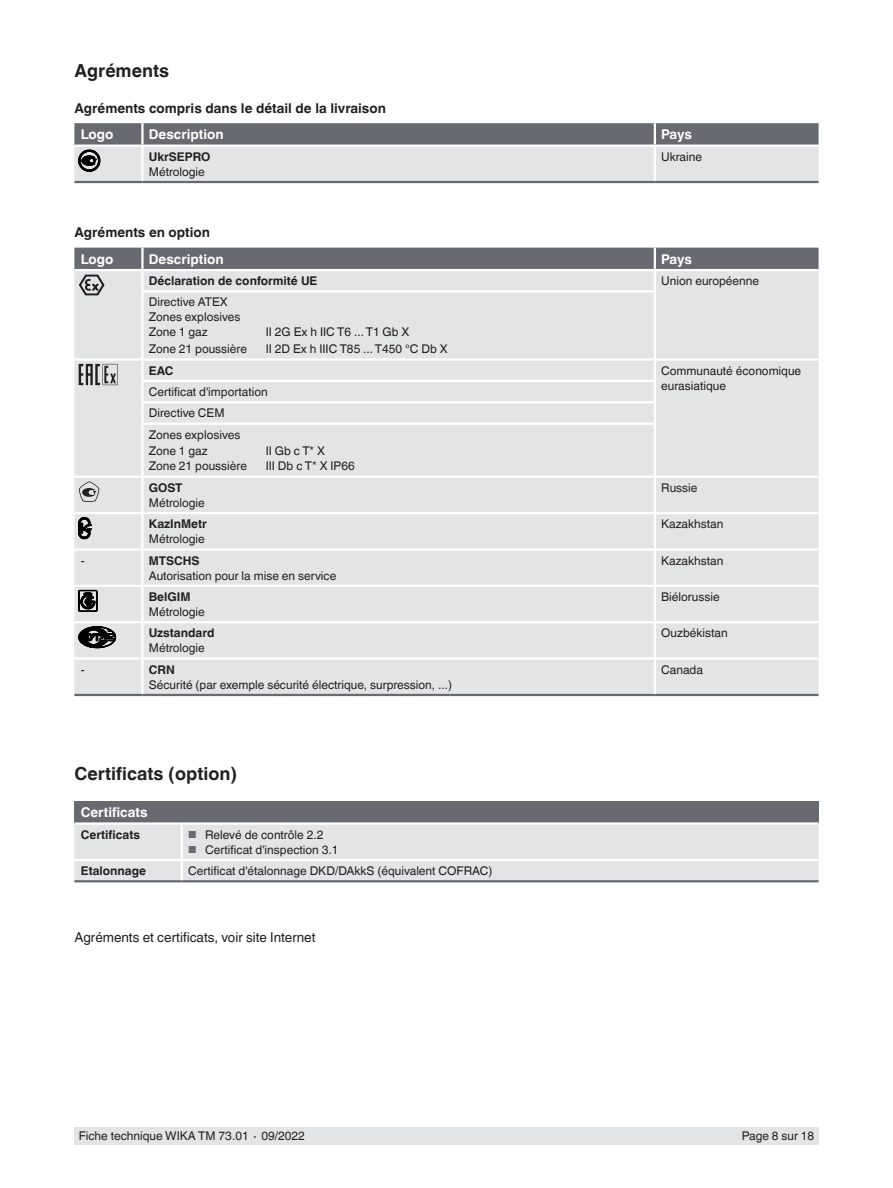
<style>
.page{position:relative;width:893px;height:1188px;background:#fff}
.page>*{position:absolute;margin:0;border:0;box-sizing:border-box;transform-origin:0 0}
.t1{font:700 18px "Helvetica World";color:#231f20}
.t2{font:700 13.5px "Helvetica World";color:#231f20}
.t3{font:700 13.5px "Helvetica World";color:#fff}
.t4{font:13.5px "Helvetica World";color:#231f20}
.t5{font:12px/14.9px "Helvetica World";color:#231f20}
.t6{font:700 12px "Helvetica World";color:#231f20}
.s1{font-size:10.2px;color:#676a71}
</style>
<div class="page">
<div style="left:74px;top:1128px;width:745px;height:17px;background:#e2e4e5"></div>
<hr style="left:74px;top:181px;width:68px;height:2px;background:#676a71">
<hr style="left:142px;top:181px;width:513px;height:2px;background:#676a71">
<hr style="left:655px;top:181px;width:164px;height:2px;background:#676a71">
<div style="left:74px;top:296px;width:745px;height:398px;background:#e2e4e5"></div>
<hr style="left:141px;top:380px;width:515px;height:2px;background:#fff">
<hr style="left:141px;top:401px;width:515px;height:2px;background:#fff">
<hr style="left:141px;top:423px;width:515px;height:2px;background:#fff">
<hr style="left:142px;top:476px;width:513px;height:2px;background:#fff">
<hr style="left:142px;top:512px;width:513px;height:2px;background:#fff">
<hr style="left:141px;top:514px;width:3px;height:34px;background:#fff">
<hr style="left:654px;top:514px;width:2px;height:34px;background:#fff">
<hr style="left:141px;top:587px;width:3px;height:34px;background:#fff">
<hr style="left:654px;top:587px;width:2px;height:34px;background:#fff">
<hr style="left:142px;top:358px;width:513px;height:3px;background:#fff">
<hr style="left:655px;top:358px;width:164px;height:3px;background:#fff">
<hr style="left:74px;top:585px;width:68px;height:2px;background:#fff">
<hr style="left:142px;top:585px;width:513px;height:2px;background:#fff">
<hr style="left:655px;top:585px;width:164px;height:2px;background:#fff">
<hr style="left:74px;top:621px;width:68px;height:2px;background:#fff">
<hr style="left:142px;top:621px;width:513px;height:2px;background:#fff">
<hr style="left:655px;top:621px;width:164px;height:2px;background:#fff">
<hr style="left:74px;top:548px;width:68px;height:3px;background:#fff">
<hr style="left:142px;top:548px;width:513px;height:3px;background:#fff">
<hr style="left:141px;top:551px;width:3px;height:34px;background:#fff">
<hr style="left:655px;top:548px;width:164px;height:3px;background:#fff">
<hr style="left:654px;top:551px;width:2px;height:34px;background:#fff">
<hr style="left:141px;top:623px;width:3px;height:34px;background:#fff">
<hr style="left:654px;top:623px;width:2px;height:34px;background:#fff">
<hr style="left:141px;top:293px;width:3px;height:65px;background:#fff">
<hr style="left:74px;top:358px;width:68px;height:3px;background:#fff">
<hr style="left:142px;top:657px;width:513px;height:3px;background:#fff">
<hr style="left:74px;top:657px;width:68px;height:3px;background:#fff">
<hr style="left:655px;top:657px;width:164px;height:3px;background:#fff">
<hr style="left:74px;top:512px;width:68px;height:2px;background:#fff">
<hr style="left:655px;top:512px;width:164px;height:2px;background:#fff">
<hr style="left:141px;top:361px;width:3px;height:19px;background:#fff">
<hr style="left:141px;top:382px;width:3px;height:19px;background:#fff">
<hr style="left:141px;top:403px;width:3px;height:20px;background:#fff">
<hr style="left:141px;top:425px;width:3px;height:51px;background:#fff">
<hr style="left:74px;top:476px;width:68px;height:2px;background:#fff">
<hr style="left:654px;top:293px;width:2px;height:65px;background:#fff">
<svg style="left:654px;top:361px;width:2px;height:40px"></svg>
<hr style="left:654px;top:403px;width:2px;height:20px;background:#fff">
<hr style="left:654px;top:425px;width:2px;height:51px;background:#fff">
<hr style="left:655px;top:476px;width:164px;height:2px;background:#fff">
<hr style="left:74px;top:694px;width:68px;height:2px;background:#676a71">
<hr style="left:142px;top:694px;width:513px;height:2px;background:#676a71">
<hr style="left:655px;top:694px;width:164px;height:2px;background:#676a71">
<hr style="left:654px;top:478px;width:2px;height:34px;background:#fff">
<hr style="left:654px;top:660px;width:2px;height:34px;background:#fff">
<hr style="left:141px;top:478px;width:3px;height:34px;background:#fff">
<hr style="left:141px;top:660px;width:3px;height:34px;background:#fff">
<div style="left:74px;top:801px;width:745px;height:23px;background:#676a71"></div>
<div style="left:74px;top:825px;width:745px;height:55px;background:#e2e4e5"></div>
<hr style="left:74px;top:822px;width:109px;height:3px;background:#fff">
<hr style="left:183px;top:822px;width:636px;height:3px;background:#fff">
<hr style="left:181px;top:825px;width:2px;height:34px;background:#fff">
<hr style="left:74px;top:880px;width:108px;height:2px;background:#676a71">
<hr style="left:182px;top:880px;width:637px;height:2px;background:#676a71">
<hr style="left:74px;top:859px;width:109px;height:2px;background:#fff">
<svg style="left:181px;top:861px;width:2px;height:19px"></svg>
<hr style="left:183px;top:859px;width:636px;height:2px;background:#fff">
<svg style="left:74px;top:123px;width:745px;height:59px;background:#b3b5b8"></svg>
<svg style="left:74px;top:248px;width:745px;height:48px;background:#aeb0b3"></svg>
<svg style="left:79px;top:364px;width:39px;height:21px"></svg>
<svg style="left:79px;top:481px;width:20px;height:21px"></svg>
<svg style="left:79px;top:517px;width:12px;height:22px"></svg>
<svg style="left:79px;top:590px;width:18px;height:22px"></svg>
<svg style="left:79px;top:627px;width:37px;height:21px"></svg>
<h1 class="t1" style="left:74px;top:60px;width:96px">Agréments</h1>
<p class="t2" style="left:74px;top:100px;width:313px">Agréments compris dans le détail de la livraison</p>
<p class="t3" style="left:81px;top:127px;width:34px">Logo</p>
<p class="t3" style="left:149px;top:127px;width:76px">Description</p>
<p class="t3" style="left:661px;top:127px;width:32px">Pays</p>
<p class="t6" style="left:149px;top:149px;width:63px">UkrSEPRO</p>
<p class="t5" style="left:149px;top:164px;width:58px">Métrologie</p>
<p class="t5" style="left:661px;top:149px;width:42px">Ukraine</p>
<p class="t2" style="left:74px;top:225px;width:137px">Agréments en option</p>
<p class="t3" style="left:81px;top:251px;width:34px">Logo</p>
<p class="t3" style="left:149px;top:251px;width:76px">Description</p>
<p class="t3" style="left:661px;top:251px;width:32px">Pays</p>
<p class="t6" style="left:149px;top:274px;width:170px">Déclaration de conformité UE</p>
<p class="t5" style="left:661px;top:274px;width:99px">Union européenne</p>
<p class="t5" style="left:149px;top:295px;width:93px">Directive ATEX<br>Zones explosives<br>Zone 1 gaz</p>
<p class="t5" style="left:266px;top:324px;width:145px">II 2G Ex h IIC T6 ... T1 Gb X</p>
<p class="t5" style="left:149px;top:342px;width:100px">Zone 21 poussière</p>
<p class="t5" style="left:266px;top:342px;width:184px">II 2D Ex h IIIC T85 ... T450 °C Db X</p>
<p class="t6" style="left:149px;top:363px;width:26px">EAC</p>
<p class="t5" style="left:661px;top:363px;width:142px">Communauté économique eurasiatique</p>
<p class="t5" style="left:149px;top:381px;width:120px;line-height:21.3px">Certificat d'importation<br>Directive CEM<br>Zones explosives</p>
<p class="t5" style="left:149px;top:444px;width:60px">Zone 1 gaz</p>
<p class="t5" style="left:266px;top:444px;width:61px">II Gb c T* X</p>
<p class="t5" style="left:149px;top:459px;width:100px">Zone 21 poussière</p>
<p class="t5" style="left:266px;top:459px;width:90px">III Db c T* X IP66</p>
<p class="t6" style="left:149px;top:481px;width:35px">GOST</p>
<p class="t5" style="left:149px;top:495px;width:58px">Métrologie</p>
<p class="t5" style="left:661px;top:480px;width:38px">Russie</p>
<p class="t6" style="left:149px;top:517px;width:60px">KazInMetr</p>
<p class="t5" style="left:149px;top:532px;width:58px">Métrologie</p>
<p class="t5" style="left:661px;top:517px;width:64px">Kazakhstan</p>
<p class="t5" style="left:81px;top:553px;width:5px">-</p>
<p class="t6" style="left:149px;top:553px;width:52px">MTSCHS</p>
<p class="t5" style="left:149px;top:568px;width:189px">Autorisation pour la mise en service</p>
<p class="t5" style="left:661px;top:553px;width:64px">Kazakhstan</p>
<p class="t6" style="left:149px;top:590px;width:43px">BelGIM</p>
<p class="t5" style="left:149px;top:604px;width:58px">Métrologie</p>
<p class="t5" style="left:661px;top:589px;width:60px">Biélorussie</p>
<p class="t6" style="left:149px;top:626px;width:67px">Uzstandard</p>
<p class="t5" style="left:149px;top:641px;width:58px">Métrologie</p>
<p class="t5" style="left:661px;top:626px;width:68px">Ouzbékistan</p>
<p class="t5" style="left:81px;top:662px;width:5px">-</p>
<p class="t6" style="left:149px;top:662px;width:27px">CRN</p>
<p class="t5" style="left:149px;top:677px;width:305px">Sécurité (par exemple sécurité électrique, surpression, ...)</p>
<p class="t5" style="left:661px;top:662px;width:43px">Canada</p>
<h1 class="t1" style="left:74px;top:763px;width:164px">Certificats (option)</h1>
<p class="t3" style="left:81px;top:805px;width:68px">Certificats</p>
<p class="t6" style="left:81px;top:827px;width:61px">Certificats</p>
<p class="t5" style="left:188px;top:827px;width:137px"><span class="s1">■</span> Relevé de contrôle 2.2</p>
<p class="t5" style="left:188px;top:842px;width:152px"><span class="s1">■</span> Certificat d'inspection 3.1</p>
<p class="t6" style="left:81px;top:864px;width:67px">Etalonnage</p>
<p class="t5" style="left:188px;top:863px;width:306px">Certificat d'étalonnage DKD/DAkkS (équivalent COFRAC)</p>
<p class="t4" style="left:74px;top:930px;width:243px">Agréments et certificats, voir site Internet</p>
<p class="t5" style="left:79px;top:1129px;width:228px">Fiche technique WIKA TM 73.01 ∙ 09/2022</p>
<p class="t5" style="left:742px;top:1129px;width:74px">Page 8 sur 18</p>
</div>
